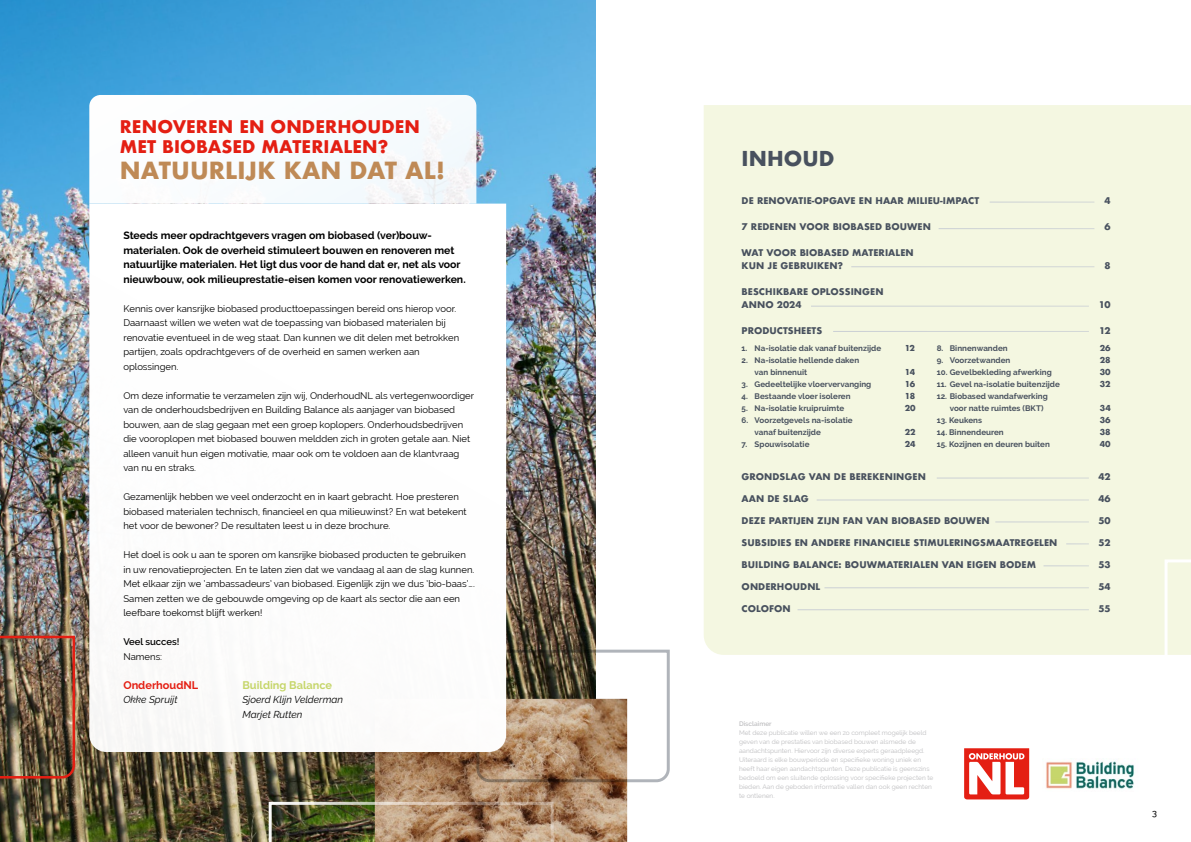
<style>
.page{position:relative;width:1191px;height:842px;background:#fff}
.page>*{position:absolute;margin:0;border:0;box-sizing:border-box;transform-origin:0 0}
.Hoofdtitel_middel{font:700 23px "Futura";letter-spacing:.005em;color:#bf8a56}
.Hoofdtitel_middel-2{font:700 20px "Futura";letter-spacing:.005em;color:#48515e}
.Hoofdtitel_middel-3{font:700 17px "Futura";letter-spacing:.005em;color:#e41f13}
.Platte_tekst{font:700 11px "Raleway";color:#c6d66b}
.Platte_tekst-2{font:700 11px "Raleway";color:#e41f13}
.Platte_tekst-3{font:700 10.5px/14.5px "Raleway";color:#000}
.Platte_tekst-4{font:italic 10px "Raleway";color:#000}
.Platte_tekst-5{font:9.5px/14.5px "Raleway";color:#000}
.Platte_tekst-6{font:600 9.5px "Raleway";color:#000}
.Hoofdtitel_middel-4{font:700 9px "Futura";letter-spacing:.005em;color:#48515e}
.t1{font:500 9px "Raleway";color:#000}
.Hoofdtitel_middel-5{font:700 8px/12px "Raleway";letter-spacing:.005em;color:#48515e}
.Hoofdtitel_middel-6{font:700 8px "Futura";letter-spacing:.005em;color:#48515e}
._2020_Bodytext{font:6.5px/9px "Raleway";color:#bfbfc1}
._2020_Bodytext-2{font:600 6.5px "Raleway";color:#bfbfc1}
</style>
<div class="page">
<img style="left:0;top:0;width:595px;height:842px">
<img style="left:0;top:634px;width:76px;height:146px">
<img style="left:375px;top:752px;width:252px;height:90px">
<img style="left:268px;top:801px;width:286px;height:41px">
<div style="left:704px;top:105px;width:487px;height:550px;background:#f4f7e1"></div>
<hr style="left:936px;top:478px;width:153px;height:1px;background:#cacfd4">
<hr style="left:816px;top:500px;width:273px;height:1px;background:#cacfd4">
<hr style="left:995px;top:522px;width:94px;height:1px;background:#cacfd4">
<svg style="left:1066px;top:544px;width:23px;height:1px"></svg>
<hr style="left:1043px;top:566px;width:46px;height:1px;background:#cacfd4">
<hr style="left:824px;top:587px;width:265px;height:1px;background:#cacfd4">
<hr style="left:797px;top:609px;width:292px;height:1px;background:#cacfd4">
<hr style="left:811px;top:306px;width:278px;height:1px;background:#cacfd4">
<hr style="left:851px;top:266px;width:243px;height:1px;background:#cacfd4">
<hr style="left:833px;top:331px;width:256px;height:1px;background:#cacfd4">
<hr style="left:938px;top:228px;width:156px;height:1px;background:#cacfd4">
<hr style="left:989px;top:202px;width:105px;height:1px;background:#cacfd4">
<svg style="left:1163px;top:558px;width:28px;height:97px;background:#f5f8e4"></svg>
<svg style="left:964px;top:748px;width:65px;height:51px"></svg>
<img style="left:1046px;top:761px;width:89px;height:28px">
<img style="left:475px;top:649px;width:195px;height:134px">
<svg style="left:89px;top:95px;width:387px;height:109px"></svg>
<svg style="left:89px;top:204px;width:417px;height:548px"></svg>
<p class="Hoofdtitel_middel-3" style="left:120px;top:114px;width:302px">RENOVEREN EN ONDERHOUDEN</p>
<p class="Hoofdtitel_middel-3" style="left:120px;top:134px;width:270px">MET BIOBASED MATERIALEN?</p>
<p class="Hoofdtitel_middel" style="left:120px;top:154px;width:327px">NATUURLIJK KAN DAT AL!</p>
<p class="Platte_tekst-3" style="left:123px;top:228px;width:344px">Steeds meer opdrachtgevers vragen om biobased (ver)bouw&shy;materialen. Ook de overheid stimuleert bouwen en renoveren met natuurlijke materialen. Het ligt dus voor de hand dat er, net als voor nieuwbouw, ook milieuprestatie-eisen komen voor renovatiewerken.</p>
<p class="Platte_tekst-5" style="left:123px;top:301px;width:337px">Kennis over kansrijke biobased producttoepassingen bereid ons hierop voor.<br>Daarnaast willen we weten wat de toepassing van biobased materialen bij renovatie eventueel in de weg staat. Dan kunnen we dit delen met betrokken partijen, zoals opdrachtgevers of de overheid en samen werken aan oplossingen.</p>
<p class="Platte_tekst-5" style="left:123px;top:388px;width:352px">Om deze informatie te verzamelen zijn wij, OnderhoudNL als vertegenwoordiger van de onderhoudsbedrijven en Building Balance als aanjager van biobased bouwen, aan de slag gegaan met een groep koplopers. Onderhoudsbedrijven die vooroplopen met biobased bouwen meldden zich in groten getale aan. Niet alleen vanuit hun eigen motivatie, maar ook om te voldoen aan de klantvraag van nu en straks.</p>
<p class="Platte_tekst-5" style="left:123px;top:489px;width:345px">Gezamenlijk hebben we veel onderzocht en in kaart gebracht. Hoe presteren biobased materialen technisch, financieel en qua milieuwinst? En wat betekent het voor de bewoner? De resultaten leest u in deze brochure.</p>
<p class="Platte_tekst-5" style="left:123px;top:547px;width:353px">Het doel is ook u aan te sporen om kansrijke biobased producten te gebruiken in uw renovatieprojecten. En te laten zien dat we vandaag al aan de slag kunnen.<br>Met elkaar zijn we ‘ambassadeurs’ van biobased. Eigenlijk zijn we dus ‘bio-baas’….<br>Samen zetten we de gebouwde omgeving op de kaart als sector die aan een leefbare toekomst blijft werken!</p>
<p class="Platte_tekst-6" style="left:123px;top:636px;width:58px">Veel succes!</p>
<p class="Platte_tekst-5" style="left:123px;top:649px;width:40px">Namens:</p>
<p class="Platte_tekst-2" style="left:123px;top:678px;width:76px">OnderhoudNL</p>
<p class="Platte_tekst-4" style="left:123px;top:694px;width:56px">Okke Spruijt</p>
<p class="Platte_tekst" style="left:242px;top:678px;width:91px">Building Balance</p>
<p class="Platte_tekst-4" style="left:242px;top:694px;width:102px">Sjoerd Klijn Velderman</p>
<p class="Platte_tekst-4" style="left:242px;top:708px;width:62px">Marjet Rutten</p>
<p class="Hoofdtitel_middel-2" style="left:741px;top:144px;width:94px">INHOUD</p>
<p class="Hoofdtitel_middel-4" style="left:741px;top:194px;width:239px">DE RENOVATIE-OPGAVE EN HAAR MILIEU-IMPACT</p>
<p class="Hoofdtitel_middel-4" style="left:1104px;top:194px;width:8px">4</p>
<p class="Hoofdtitel_middel-4" style="left:741px;top:220px;width:191px">7 REDENEN VOOR BIOBASED BOUWEN</p>
<p class="Hoofdtitel_middel-4" style="left:1104px;top:220px;width:8px">6</p>
<p class="Hoofdtitel_middel-4" style="left:741px;top:246px;width:174px">WAT VOOR BIOBASED MATERIALEN</p>
<p class="Hoofdtitel_middel-4" style="left:741px;top:259px;width:103px">KUN JE GEBRUIKEN?</p>
<p class="Hoofdtitel_middel-4" style="left:1104px;top:259px;width:8px">8</p>
<p class="Hoofdtitel_middel-4" style="left:741px;top:285px;width:143px">BESCHIKBARE OPLOSSINGEN</p>
<p class="Hoofdtitel_middel-4" style="left:741px;top:298px;width:62px">ANNO 2024</p>
<p class="Hoofdtitel_middel-4" style="left:1098px;top:298px;width:13px">10</p>
<p class="Hoofdtitel_middel-4" style="left:741px;top:324px;width:82px">PRODUCTSHEETS</p>
<p class="Hoofdtitel_middel-4" style="left:1099px;top:324px;width:13px">12</p>
<p class="Hoofdtitel_middel-5" style="left:741px;top:343px;width:141px">1. Na-isolatie dak vanaf buitenzijde</p>
<p class="Hoofdtitel_middel-6" style="left:904px;top:343px;width:12px">12</p>
<p class="Hoofdtitel_middel-5" style="left:754px;top:355px;width:106px;text-indent:-13px">2. Na-isolatie hellende daken van binnenuit</p>
<p class="Hoofdtitel_middel-6" style="left:904px;top:367px;width:12px">14</p>
<p class="Hoofdtitel_middel-5" style="left:741px;top:379px;width:131px">3. Gedeeltelijke vloervervanging</p>
<p class="Hoofdtitel_middel-6" style="left:904px;top:379px;width:12px">16</p>
<p class="Hoofdtitel_middel-5" style="left:741px;top:391px;width:110px">4. Bestaande vloer isoleren</p>
<p class="Hoofdtitel_middel-6" style="left:904px;top:391px;width:12px">18</p>
<p class="Hoofdtitel_middel-5" style="left:741px;top:403px;width:104px">5. Na-isolatie kruipruimte</p>
<p class="Hoofdtitel_middel-6" style="left:904px;top:403px;width:12px">20</p>
<p class="Hoofdtitel_middel-5" style="left:754px;top:415px;width:100px;text-indent:-13px">6. Voorzetgevels na-isolatie vanaf buitenzijde</p>
<p class="Hoofdtitel_middel-6" style="left:904px;top:427px;width:12px">22</p>
<p class="Hoofdtitel_middel-5" style="left:741px;top:439px;width:69px">7. Spouwisolatie</p>
<p class="Hoofdtitel_middel-6" style="left:904px;top:439px;width:13px">24</p>
<p class="Hoofdtitel_middel-5" style="left:936px;top:343px;width:72px">8. Binnenwanden</p>
<p class="Hoofdtitel_middel-6" style="left:1099px;top:343px;width:12px">26</p>
<p class="Hoofdtitel_middel-5" style="left:936px;top:355px;width:75px">9. Voorzetwanden</p>
<p class="Hoofdtitel_middel-6" style="left:1099px;top:355px;width:12px">28</p>
<p class="Hoofdtitel_middel-5" style="left:936px;top:367px;width:117px">10. Gevelbekleding afwerking</p>
<p class="Hoofdtitel_middel-6" style="left:1099px;top:367px;width:12px">30</p>
<p class="Hoofdtitel_middel-5" style="left:936px;top:379px;width:125px">11. Gevel na-isolatie buitenzijde</p>
<p class="Hoofdtitel_middel-6" style="left:1099px;top:379px;width:12px">32</p>
<p class="Hoofdtitel_middel-5" style="left:936px;top:391px;width:113px">12. Biobased wandafwerking</p>
<p class="Hoofdtitel_middel-5" style="left:949px;top:403px;width:95px">voor natte ruimtes (BKT)</p>
<p class="Hoofdtitel_middel-6" style="left:1099px;top:403px;width:13px">34</p>
<p class="Hoofdtitel_middel-5" style="left:936px;top:415px;width:47px">13. Keukens</p>
<p class="Hoofdtitel_middel-6" style="left:1099px;top:415px;width:12px">36</p>
<p class="Hoofdtitel_middel-5" style="left:936px;top:427px;width:69px">14. Binnendeuren</p>
<p class="Hoofdtitel_middel-6" style="left:1099px;top:427px;width:12px">38</p>
<p class="Hoofdtitel_middel-5" style="left:936px;top:439px;width:115px">15. Kozijnen en deuren buiten</p>
<p class="Hoofdtitel_middel-6" style="left:1099px;top:439px;width:12px">40</p>
<p class="Hoofdtitel_middel-4" style="left:741px;top:470px;width:186px">GRONDSLAG VAN DE BEREKENINGEN</p>
<p class="Hoofdtitel_middel-4" style="left:1098px;top:470px;width:14px">42</p>
<p class="Hoofdtitel_middel-4" style="left:741px;top:492px;width:69px">AAN DE SLAG</p>
<p class="Hoofdtitel_middel-4" style="left:1098px;top:492px;width:14px">46</p>
<p class="Hoofdtitel_middel-4" style="left:741px;top:514px;width:250px">DEZE PARTIJEN ZIJN FAN VAN BIOBASED BOUWEN</p>
<p class="Hoofdtitel_middel-4" style="left:1098px;top:514px;width:14px">50</p>
<p class="Hoofdtitel_middel-4" style="left:741px;top:536px;width:317px">SUBSIDIES EN ANDERE FINANCIELE STIMULERINGSMAATREGELEN</p>
<p class="Hoofdtitel_middel-4" style="left:1098px;top:536px;width:14px">52</p>
<p class="Hoofdtitel_middel-4" style="left:741px;top:558px;width:296px">BUILDING BALANCE: BOUWMATERIALEN VAN EIGEN BODEM</p>
<p class="Hoofdtitel_middel-4" style="left:1098px;top:558px;width:14px">53</p>
<p class="Hoofdtitel_middel-4" style="left:741px;top:580px;width:80px">ONDERHOUDNL</p>
<p class="Hoofdtitel_middel-4" style="left:1098px;top:580px;width:14px">54</p>
<p class="Hoofdtitel_middel-4" style="left:741px;top:602px;width:51px">COLOFON</p>
<p class="Hoofdtitel_middel-4" style="left:1098px;top:602px;width:14px">55</p>
<p class="_2020_Bodytext-2" style="left:739px;top:720px;width:34px">Disclaimer</p>
<p class="_2020_Bodytext" style="left:739px;top:728px;width:196px">Met deze publicatie willen we een zo compleet mogelijk beeld geven van de prestaties van biobased bouwen alsmede de aandachtspunten. Hiervoor zijn diverse experts geraadpleegd.<br>Uiteraard is elke bouwperiode en specifieke woning uniek en heeft haar eigen aandachtspunten. Deze publicatie is geenszins bedoeld om een sluitende oplossing voor specifieke projecten te bieden. Aan de geboden informatie vallen dan ook geen rechten te ontlenen.</p>
<p class="t1" style="left:1152px;top:808px;width:6px">3</p>
</div>
